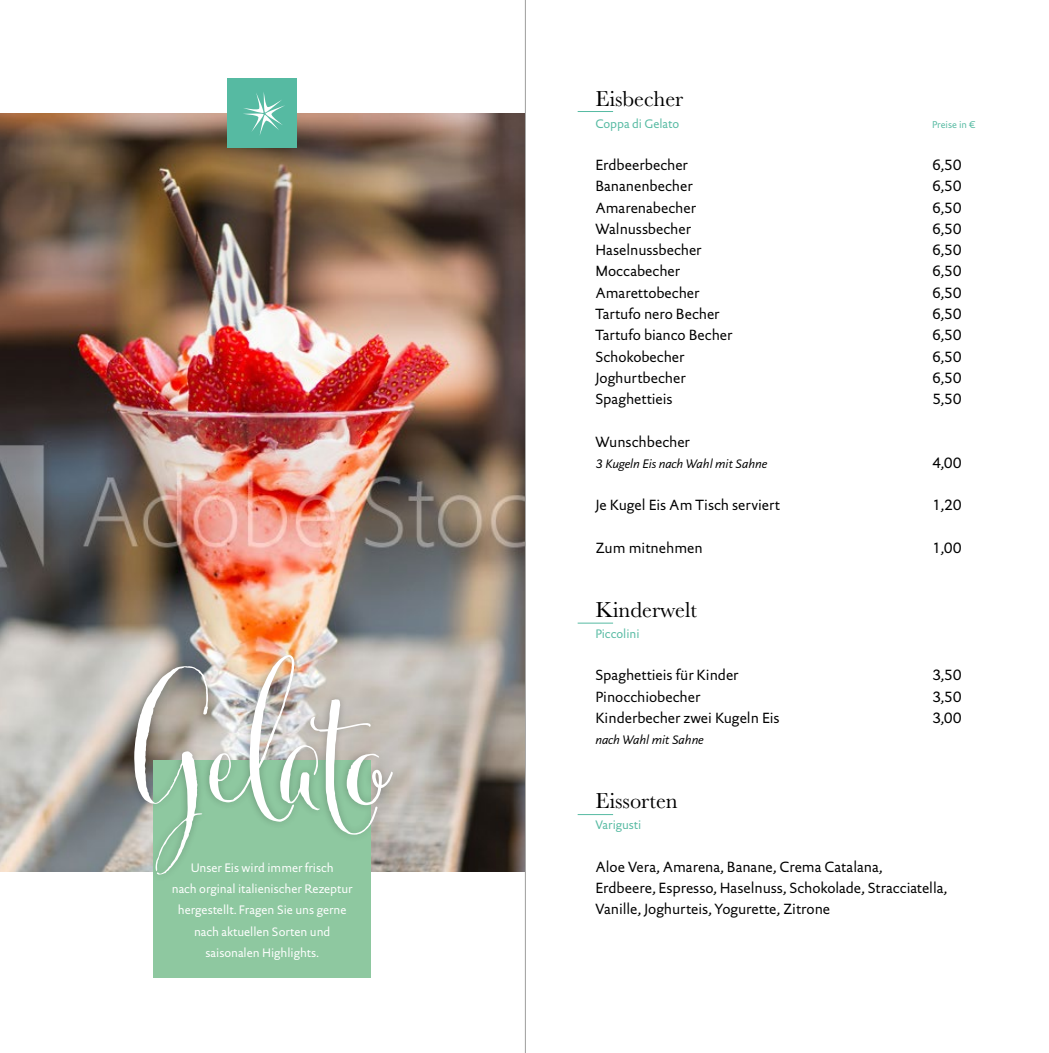
<style>
.page{position:relative;width:1049px;height:1053px;background:#fff}
.page>*{position:absolute;margin:0;border:0;box-sizing:border-box;transform-origin:0 0}
.t1{font:182.25px "Cantoni Pro";color:#fff}
.t2{font:22.5px "Baskerville MT Std";color:#000}
.t3{font:15px/21.2px "DTL Documenta Sans T";letter-spacing:-.005em;color:#000}
.t4{font:12.5px/21.2px "DTL Documenta Sans T";color:#fff;text-align:center}
.t5{font:italic 12.5px "DTL Documenta Sans T";letter-spacing:-.01em;color:#000}
.t6{font:12.5px "DTL Documenta Sans T";letter-spacing:-.005em;color:#56baa2}
.t7{font:10px "DTL Documenta Sans T";color:#56baa2}
</style>
<div class="page">
<hr style="left:525px;top:0;width:1px;height:1052px;background:#9d9d9c">
<img style="left:0;top:113px;width:524px;height:758px">
<hr style="left:578px;top:622px;width:35px;height:1px;background:#56baa2">
<hr style="left:578px;top:814px;width:35px;height:1px;background:#56baa2">
<hr style="left:578px;top:111px;width:35px;height:1px;background:#56baa2">
<div style="left:153px;top:760px;width:218px;height:218px;background:#8ec8a0"></div>
<div style="left:227px;top:78px;width:70px;height:70px;background:#56baa2"></div>
<div style="left:126px;top:647px;width:274px;height:235px;background:#000;opacity:.25"></div>
<svg style="left:243px;top:92px;width:42px;height:43px"></svg>
<h1 class="t1" style="left:130px;top:634px;width:257px">Gelato</h1>
<p class="t4" style="left:172px;top:856px;width:182px">Unser Eis wird immer frisch<br>nach orginal italienischer Rezeptur hergestellt. Fragen Sie uns gerne nach aktuellen Sorten und saisonalen Highlights.</p>
<h2 class="t2" style="left:595px;top:86px;width:90px">Eisbecher</h2>
<p class="t6" style="left:595px;top:116px;width:85px">Coppa di Gelato</p>
<p class="t7" style="left:932px;top:118px;width:45px">Preise in €</p>
<p class="t3" style="left:595px;top:154px;width:94px">Erdbeerbecher</p>
<p class="t3" style="left:932px;top:154px;width:31px">6,50</p>
<p class="t3" style="left:595px;top:175px;width:99px">Bananenbecher</p>
<p class="t3" style="left:932px;top:175px;width:31px">6,50</p>
<p class="t3" style="left:595px;top:197px;width:102px">Amarenabecher</p>
<p class="t3" style="left:932px;top:197px;width:31px">6,50</p>
<p class="t3" style="left:595px;top:218px;width:97px">Walnussbecher</p>
<p class="t3" style="left:932px;top:218px;width:31px">6,50</p>
<p class="t3" style="left:595px;top:239px;width:108px">Haselnussbecher</p>
<p class="t3" style="left:932px;top:239px;width:31px">6,50</p>
<p class="t3" style="left:595px;top:260px;width:86px">Moccabecher</p>
<p class="t3" style="left:932px;top:260px;width:31px">6,50</p>
<p class="t3" style="left:595px;top:282px;width:106px">Amarettobecher</p>
<p class="t3" style="left:932px;top:282px;width:31px">6,50</p>
<p class="t3" style="left:595px;top:303px;width:126px">Tartufo nero Becher</p>
<p class="t3" style="left:932px;top:303px;width:31px">6,50</p>
<p class="t3" style="left:595px;top:324px;width:139px">Tartufo bianco Becher</p>
<p class="t3" style="left:932px;top:324px;width:31px">6,50</p>
<p class="t3" style="left:595px;top:345px;width:91px">Schokobecher</p>
<p class="t3" style="left:932px;top:345px;width:31px">6,50</p>
<p class="t3" style="left:595px;top:367px;width:92px">Joghurtbecher</p>
<p class="t3" style="left:932px;top:367px;width:31px">6,50</p>
<p class="t3" style="left:595px;top:388px;width:79px">Spaghettieis</p>
<p class="t3" style="left:932px;top:388px;width:31px">5,50</p>
<p class="t3" style="left:595px;top:430px;width:96px">Wunschbecher</p>
<p class="t5" style="left:595px;top:455px;width:173px">3 Kugeln Eis nach Wahl mit Sahne</p>
<p class="t3" style="left:932px;top:452px;width:31px">4,00</p>
<p class="t3" style="left:595px;top:494px;width:186px">Je Kugel Eis Am Tisch serviert</p>
<p class="t3" style="left:932px;top:494px;width:31px">1,20</p>
<p class="t3" style="left:595px;top:537px;width:109px">Zum mitnehmen</p>
<p class="t3" style="left:932px;top:537px;width:31px">1,00</p>
<h2 class="t2" style="left:595px;top:596px;width:103px">Kinderwelt</h2>
<p class="t6" style="left:595px;top:626px;width:46px">Piccolini</p>
<p class="t3" style="left:595px;top:664px;width:145px">Spaghettieis für Kinder</p>
<p class="t3" style="left:932px;top:664px;width:31px">3,50</p>
<p class="t3" style="left:595px;top:685px;width:106px">Pinocchiobecher</p>
<p class="t3" style="left:932px;top:685px;width:31px">3,50</p>
<p class="t3" style="left:595px;top:707px;width:186px">Kinderbecher zwei Kugeln Eis</p>
<p class="t3" style="left:932px;top:707px;width:31px">3,00</p>
<p class="t5" style="left:595px;top:732px;width:110px">nach Wahl mit Sahne</p>
<h2 class="t2" style="left:595px;top:787px;width:84px">Eissorten</h2>
<p class="t6" style="left:595px;top:817px;width:47px">Varigusti</p>
<p class="t3" style="left:595px;top:855px;width:353px">Aloe Vera, Amarena, Banane, Crema Catalana,<br>Erdbeere, Espresso, Haselnuss, Schokolade, Stracciatella,<br>Vanille, Joghurteis, Yogurette, Zitrone</p>
</div>
